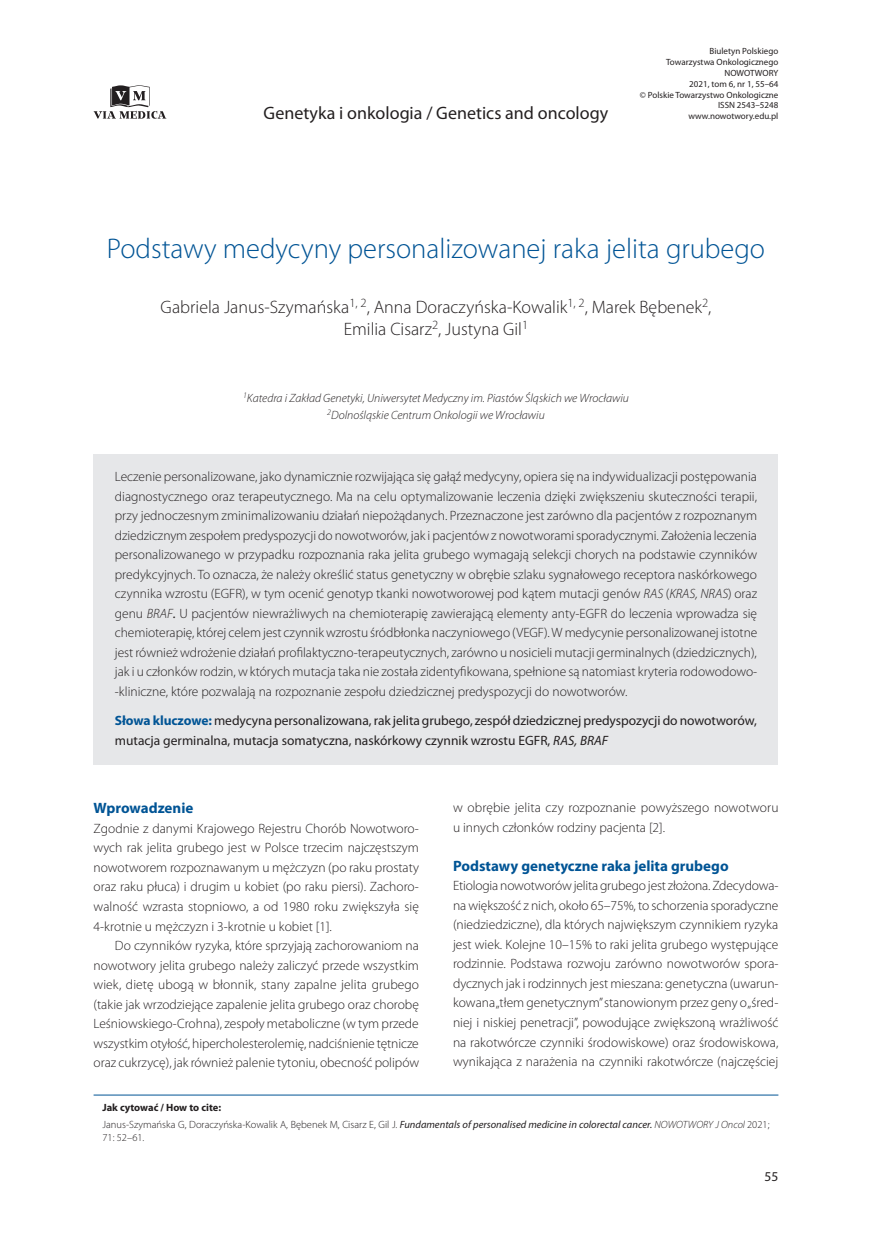
<style>
.page{position:relative;width:872px;height:1234px;background:#fff}
.page>*{position:absolute;margin:0;border:0;box-sizing:border-box;transform-origin:0 0}
._01_-_Tytuł_artykułu{font:300 28.5px "Myriad Pro";color:#005495}
._02_-_Autor_artykułu{font:300 18px/21.6px "Myriad Pro";color:#231f20;text-align:center}
.t1{font:18px "Myriad Pro";color:#231f20}
._07_-_Srodtytul_1{font:700 15px "Myriad Pro";color:#005495}
._04_-_Streszczenie{font:300 13.5px/19.5px "Myriad Pro";color:#231f20;text-align:justify}
._08_-_Tekst_bez_wcie{font:300 13.5px/19.5px "Myriad Pro";color:#231f20;text-align:justify}
._08_-_Tekst{font:300 13.5px/19.5px "Myriad Pro";color:#231f20;text-align:justify}
._05_-_Streszczenie_s{font:13.5px/19.5px "Myriad Pro";letter-spacing:-.005em;color:#231f20}
._00_-_Praca{font:italic 300 12px "Myriad Pro";color:#231f20}
._00_-_Praca_ostatnia{font:italic 300 12px "Myriad Pro";color:#231f20}
._05_-_Tekst_ramka{font:300 10.5px/12.6px "Myriad Pro";color:#231f20}
._05_-_Tekst_ramka-2{font:700 10.5px "Myriad Pro";letter-spacing:-.005em;color:#231f20}
.t2{font:9px/10.8px "Myriad Pro";color:#231f20;text-align:right}
.s1{font-style:italic}
.s2{font-weight:400;font-style:italic}
.s3{font-weight:700;color:#005495}
</style>
<div class="page">
<svg style="left:94px;top:85px;width:72px;height:34px"></svg>
<div style="left:94px;top:454px;width:684px;height:253px;background:#e6e7e9"></div>
<div style="left:94px;top:706px;width:684px;height:58px;background:#e6e7e9"></div>
<hr style="left:94px;top:1094px;width:684px;height:1px;background:#005495">
<h2 class="t1" style="left:264px;top:102px;width:346px">Genetyka i onkologia / Genetics and oncology</h2>
<p class="t2" style="left:640px;top:46px;width:140px">Biuletyn Polskiego<br>Towarzystwa Onkologicznego<br>NOWOTWORY<br>2021, tom 6, nr 1, 55–64<br>© Polskie Towarzystwo Onkologiczne<br>ISSN 2543–5248 www.nowotwory.edu.pl</p>
<p class="_01_-_Tytuł_artykułu" style="left:107px;top:231px;width:660px">Podstawy medycyny personalizowanej raka jelita grubego</p>
<p class="_02_-_Autor_artykułu" style="left:161px;top:296px;width:552px">Gabriela Janus-Szymańska<sup>1,</sup> <sup>2</sup>, Anna Doraczyńska-Kowalik<sup>1,</sup> <sup>2</sup>, Marek Bębenek<sup>2</sup>,<br>Emilia Cisarz<sup>2</sup>, Justyna Gil<sup>1</sup></p>
<p class="_00_-_Praca" style="left:243px;top:391px;width:387px"><sup>1</sup>Katedra i Zakład Genetyki, Uniwersytet Medyczny im. Piastów Śląskich we Wrocławiu</p>
<p class="_00_-_Praca_ostatnia" style="left:327px;top:407px;width:219px"><sup>2</sup>Dolnośląskie Centrum Onkologii we Wrocławiu</p>
<p class="_04_-_Streszczenie" style="left:115px;top:466px;width:644px">Leczenie personalizowane, jako dynamicznie rozwijająca się gałąź medycyny, opiera się na indywidualizacji postępowania diagnostycznego oraz terapeutycznego. Ma na celu optymalizowanie leczenia dzięki zwiększeniu skuteczności terapii, przy jednoczesnym zminimalizowaniu działań niepożądanych. Przeznaczone jest zarówno dla pacjentów z rozpoznanym dziedzicznym zespołem predyspozycji do nowotworów, jak i pacjentów z nowotworami sporadycznymi. Założenia leczenia personalizowanego w przypadku rozpoznania raka jelita grubego wymagają selekcji chorych na podstawie czynników predykcyjnych. To oznacza, że należy określić status genetyczny w obrębie szlaku sygnałowego receptora naskórkowego czynnika wzrostu (EGFR), w tym ocenić genotyp tkanki nowotworowej pod kątem mutacji genów <span class="s1">RAS</span> (<span class="s1">KRAS, NRAS</span>) oraz genu <span class="s1">BRAF</span><span class="s2">.</span> U pacjentów niewrażliwych na chemioterapię zawierającą elementy anty-EGFR do leczenia wprowadza się chemioterapię, której celem jest czynnik wzrostu śródbłonka naczyniowego (VEGF). W medycynie personalizowanej istotne jest również wdrożenie działań profilaktyczno-terapeutycznych, zarówno u nosicieli mutacji germinalnych (dziedzicznych), jak i u członków rodzin, w których mutacja taka nie została zidentyfikowana, spełnione są natomiast kryteria rodowodowo--kliniczne, które pozwalają na rozpoznanie zespołu dziedzicznej predyspozycji do nowotworów.</p>
<p class="_05_-_Streszczenie_s" style="left:115px;top:710px;width:643px"><span class="s3">Słowa kluczowe:</span> medycyna personalizowana, rak jelita grubego, zespół dziedzicznej predyspozycji do nowotworów, mutacja germinalna, mutacja somatyczna, naskórkowy czynnik wzrostu EGFR, <span class="s1">RAS, BRAF</span></p>
<p class="_07_-_Srodtytul_1" style="left:94px;top:798px;width:101px">Wprowadzenie</p>
<p class="_08_-_Tekst_bez_wcie" style="left:94px;top:818px;width:327px">Zgodnie z danymi Krajowego Rejestru Chorób Nowotworo&shy;wych rak jelita grubego jest w Polsce trzecim najczęstszym nowotworem rozpoznawanym u mężczyzn (po raku prostaty oraz raku płuca) i drugim u kobiet (po raku piersi). Zachoro&shy;walność wzrasta stopniowo, a od 1980 roku zwiększyła się 4-krotnie u mężczyzn i 3-krotnie u kobiet [1].</p>
<p class="_08_-_Tekst" style="left:94px;top:935px;width:327px;text-indent:21px">Do czynników ryzyka, które sprzyjają zachorowaniom na nowotwory jelita grubego należy zaliczyć przede wszystkim wiek, dietę ubogą w błonnik, stany zapalne jelita grubego (takie jak wrzodziejące zapalenie jelita grubego oraz chorobę Leśniowskiego-Crohna), zespoły metaboliczne (w tym przede wszystkim otyłość, hipercholesterolemię, nadciśnienie tętnicze oraz cukrzycę), jak również palenie tytoniu, obecność polipów</p>
<p class="_08_-_Tekst" style="left:453px;top:797px;width:327px">w obrębie jelita czy rozpoznanie powyższego nowotworu u innych członków rodziny pacjenta [2].</p>
<p class="_07_-_Srodtytul_1" style="left:453px;top:855px;width:277px">Podstawy genetyczne raka jelita grubego</p>
<p class="_08_-_Tekst_bez_wcie" style="left:453px;top:875px;width:327px">Etiologia nowotworów jelita grubego jest złożona. Zdecydowa&shy;na większość z nich, około 65–75%, to schorzenia sporadyczne (niedziedziczne), dla których największym czynnikiem ryzyka jest wiek. Kolejne 10–15% to raki jelita grubego występujące rodzinnie. Podstawa rozwoju zarówno nowotworów spora&shy;dycznych jak i rodzinnych jest mieszana: genetyczna (uwarun&shy;kowana „tłem genetycznym” stanowionym przez geny o „śred&shy;niej i niskiej penetracji”, powodujące zwiększoną wrażliwość na rakotwórcze czynniki środowiskowe) oraz środowiskowa, wynikająca z narażenia na czynniki rakotwórcze (najczęściej</p>
<p class="_05_-_Tekst_ramka-2" style="left:102px;top:1100px;width:120px">Jak cytować / How to cite:</p>
<p class="_05_-_Tekst_ramka" style="left:102px;top:1118px;width:668px">Janus-Szymańska G, Doraczyńska-Kowalik A, Bębenek M, Cisarz E, Gil J. <span class="s2">Fundamentals of personalised medicine in colorectal cancer.</span> <span class="s1">NOWOTWORY J Oncol</span> 2021;<br>71: 52–61.</p>
<p class="_05_-_Streszczenie_s" style="left:764px;top:1166px;width:15px">55</p>
</div>
